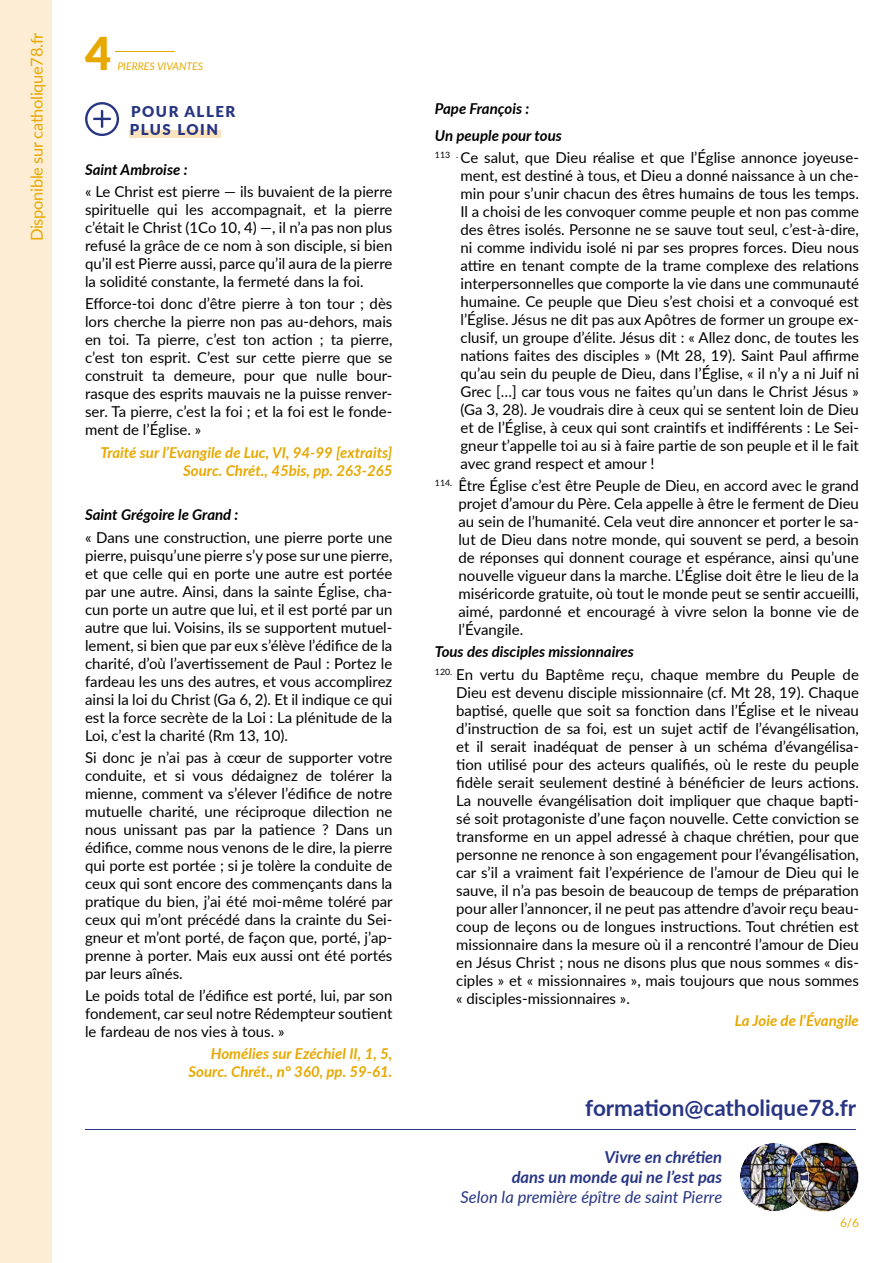
<style>
.page{position:relative;width:893px;height:1263px;background:#fff}
.page>*{position:absolute;margin:0;border:0;box-sizing:border-box;transform-origin:0 0}
.t1{font:900 45.15px "Lato";color:#e7a800}
.t2{font:700 22.5px "Lato";color:#283583}
.t3{font:italic 700 16.5px/19.8px "Lato";color:#283583;text-align:right}
.t4{font:italic 16.5px "Lato";color:#283583}
.t5{font:16.5px "Lato";letter-spacing:-.02em;color:#e7a800}
.t6{font:15px/18px "Lato";color:#000;text-align:justify}
.t7{font:italic 700 15px/18px "Lato";color:#e7a800;text-align:right}
.t8{font:italic 700 15px/26.5px "Lato";color:#000}
.t9{font:900 15px/18px "Lato";letter-spacing:.1em;color:#283583}
.t10{font:12px "Lato";color:#e7a800}
.t11{font:italic 10.5px "Lato";color:#e7a800}
.s1{font-weight:700;font-style:italic}
</style>
<div class="page">
<hr style="left:115px;top:51px;width:59px;height:1px;background:#e7a800">
<div style="left:0;top:0;width:51px;height:1263px;background:#fcedd4"></div>
<div style="left:130px;top:130px;width:91px;height:8px;background:#fae4be"></div>
<svg style="left:85px;top:102px;width:34px;height:34px"></svg>
<hr style="left:85px;top:1129px;width:771px;height:1px;background:#283583">
<img style="left:740px;top:1142px;width:119px;height:70px">
<p class="t5" style="left:25px;top:241px;width:210px;rotate:-90deg">Disponible sur catholique78.fr</p>
<h1 class="t1" style="left:85px;top:19px;width:28px">4</h1>
<p class="t11" style="left:117px;top:58px;width:87px">PIERRES VIVANTES</p>
<p class="t9" style="left:130px;top:102px;width:107px">POUR ALLER<br>PLUS LOIN</p>
<p class="t8" style="left:85px;top:156px;width:104px">Saint Ambroise :</p>
<p class="t6" style="left:85px;top:182px;width:309px">« Le Christ est pierre — ils buvaient de la pierre spirituelle qui les accompagnait, et la pierre c’était le Christ (1Co 10, 4) —, il n’a pas non plus refusé la grâce de ce nom à son disciple, si bien qu’il est Pierre aussi, parce qu’il aura de la pierre la solidité constante, la fermeté dans la foi.</p>
<p class="t6" style="left:85px;top:294px;width:309px">Efforce-toi donc d’être pierre à ton tour ; dès lors cherche la pierre non pas au-dehors, mais en toi. Ta pierre, c’est ton action ; ta pierre, c’est ton esprit. C’est sur cette pierre que se construit ta demeure, pour que nulle bour&shy;rasque des esprits mauvais ne la puisse renver&shy;ser. Ta pierre, c’est la foi ; et la foi est le fonde&shy;ment de l’Église. »</p>
<p class="t7" style="left:100px;top:443px;width:294px">Traité sur l’Evangile de Luc, VI, 94-99 [extraits]<br>Sourc. Chrét., 45bis, pp. 263-265</p>
<p class="t8" style="left:85px;top:501px;width:155px">Saint Grégoire le Grand :</p>
<p class="t6" style="left:85px;top:527px;width:309px">« Dans une construction, une pierre porte une pierre, puisqu’une pierre s’y pose sur une pierre, et que celle qui en porte une autre est portée par une autre. Ainsi, dans la sainte Église, cha&shy;cun porte un autre que lui, et il est porté par un autre que lui. Voisins, ils se supportent mutuel&shy;lement, si bien que par eux s’élève l’édifice de la charité, d’où l’avertissement de Paul : Portez le fardeau les uns des autres, et vous accomplirez ainsi la loi du Christ (Ga 6, 2). Et il indique ce qui est la force secrète de la Loi : La plénitude de la Loi, c’est la charité (Rm 13, 10).</p>
<p class="t6" style="left:85px;top:748px;width:309px">Si donc je n’ai pas à cœur de supporter votre conduite, et si vous dédaignez de tolérer la mienne, comment va s’élever l’édifice de notre mutuelle charité, une réciproque dilection ne nous unissant pas par la patience ? Dans un édifice, comme nous venons de le dire, la pierre qui porte est portée ; si je tolère la conduite de ceux qui sont encore des commençants dans la pratique du bien, j’ai été moi-même toléré par ceux qui m’ont précédé dans la crainte du Sei&shy;gneur et m’ont porté, de façon que, porté, j’ap&shy;prenne à porter. Mais eux aussi ont été portés par leurs aînés.</p>
<p class="t6" style="left:85px;top:986px;width:309px">Le poids total de l’édifice est porté, lui, par son fondement, car seul notre Rédempteur soutient le fardeau de nos vies à tous. »</p>
<p class="t7" style="left:189px;top:1044px;width:205px">Homélies sur Ezéchiel II, 1, 5,<br>Sourc. Chrét., n° 360, pp. 59-61.</p>
<p class="t8" style="left:435px;top:95px;width:128px">Pape François :<br>Un peuple pour tous</p>
<p class="t6" style="left:460px;top:148px;width:400px;text-indent:-26px"><sup>113</sup> <sup>.</sup> Ce salut, que Dieu réalise et que l’Église annonce joyeuse&shy;ment, est destiné à tous, et Dieu a donné naissance à un che&shy;min pour s’unir chacun des êtres humains de tous les temps.<br>Il a choisi de les convoquer comme peuple et non pas comme des êtres isolés. Personne ne se sauve tout seul, c’est-à-dire, ni comme individu isolé ni par ses propres forces. Dieu nous attire en tenant compte de la trame complexe des relations interpersonnelles que comporte la vie dans une communauté humaine. Ce peuple que Dieu s’est choisi et a convoqué est l’Église. Jésus ne dit pas aux Apôtres de former un groupe ex&shy;clusif, un groupe d’élite. Jésus dit : « Allez donc, de toutes les nations faites des disciples » (Mt 28, 19). Saint Paul affirme qu’au sein du peuple de Dieu, dans l’Église, « il n’y a ni Juif ni Grec […] car tous vous ne faites qu’un dans le Christ Jésus » (Ga 3, 28). Je voudrais dire à ceux qui se sentent loin de Dieu et de l’Église, à ceux qui sont craintifs et indifférents : Le Sei&shy;gneur t’appelle toi au si à faire partie de son peuple et il le fait avec grand respect et amour !</p>
<p class="t6" style="left:458px;top:476px;width:402px;text-indent:-23px"><sup>114.</sup> Être Église c’est être Peuple de Dieu, en accord avec le grand projet d’amour du Père. Cela appelle à être le ferment de Dieu au sein de l’humanité. Cela veut dire annoncer et porter le sa&shy;lut de Dieu dans notre monde, qui souvent se perd, a besoin de réponses qui donnent courage et espérance, ainsi qu’une nouvelle vigueur dans la marche. L’Église doit être le lieu de la miséricorde gratuite, où tout le monde peut se sentir accueilli, aimé, pardonné et encouragé à vivre selon la bonne vie de l’Évangile.</p>
<p class="t6" style="left:435px;top:640px;width:425px;line-height:22.2px"><span class="s1">Tous des disciples missionnaires<br></span><sup>120.</sup> En vertu du Baptême reçu, chaque membre du Peuple de</p>
<p class="t6" style="left:456px;top:683px;width:404px">Dieu est devenu disciple missionnaire (cf. Mt 28, 19). Chaque baptisé, quelle que soit sa fonction dans l’Église et le niveau d’instruction de sa foi, est un sujet actif de l’évangélisation, et il serait inadéquat de penser à un schéma d’évangélisa&shy;tion utilisé pour des acteurs qualifiés, où le reste du peuple fidèle serait seulement destiné à bénéficier de leurs actions.<br>La nouvelle évangélisation doit impliquer que chaque bapti&shy;sé soit protagoniste d’une façon nouvelle. Cette conviction se transforme en un appel adressé à chaque chrétien, pour que personne ne renonce à son engagement pour l’évangélisation, car s’il a vraiment fait l’expérience de l’amour de Dieu qui le sauve, il n’a pas besoin de beaucoup de temps de préparation pour aller l’annoncer, il ne peut pas attendre d’avoir reçu beau&shy;coup de leçons ou de longues instructions. Tout chrétien est missionnaire dans la mesure où il a rencontré l’amour de Dieu en Jésus Christ ; nous ne disons plus que nous sommes « dis&shy;ciples » et « missionnaires », mais toujours que nous sommes « disciples-missionnaires ».</p>
<p class="t7" style="left:735px;top:1011px;width:126px">La Joie de l’Évangile</p>
<h2 class="t2" style="left:585px;top:1091px;width:272px">formation@catholique78.fr</h2>
<p class="t3" style="left:512px;top:1146px;width:212px">Vivre en chrétien<br>dans un monde qui ne l’est pas</p>
<p class="t4" style="left:461px;top:1185px;width:263px">Selon la première épître de saint Pierre</p>
<p class="t10" style="left:840px;top:1214px;width:20px">6/6</p>
</div>
